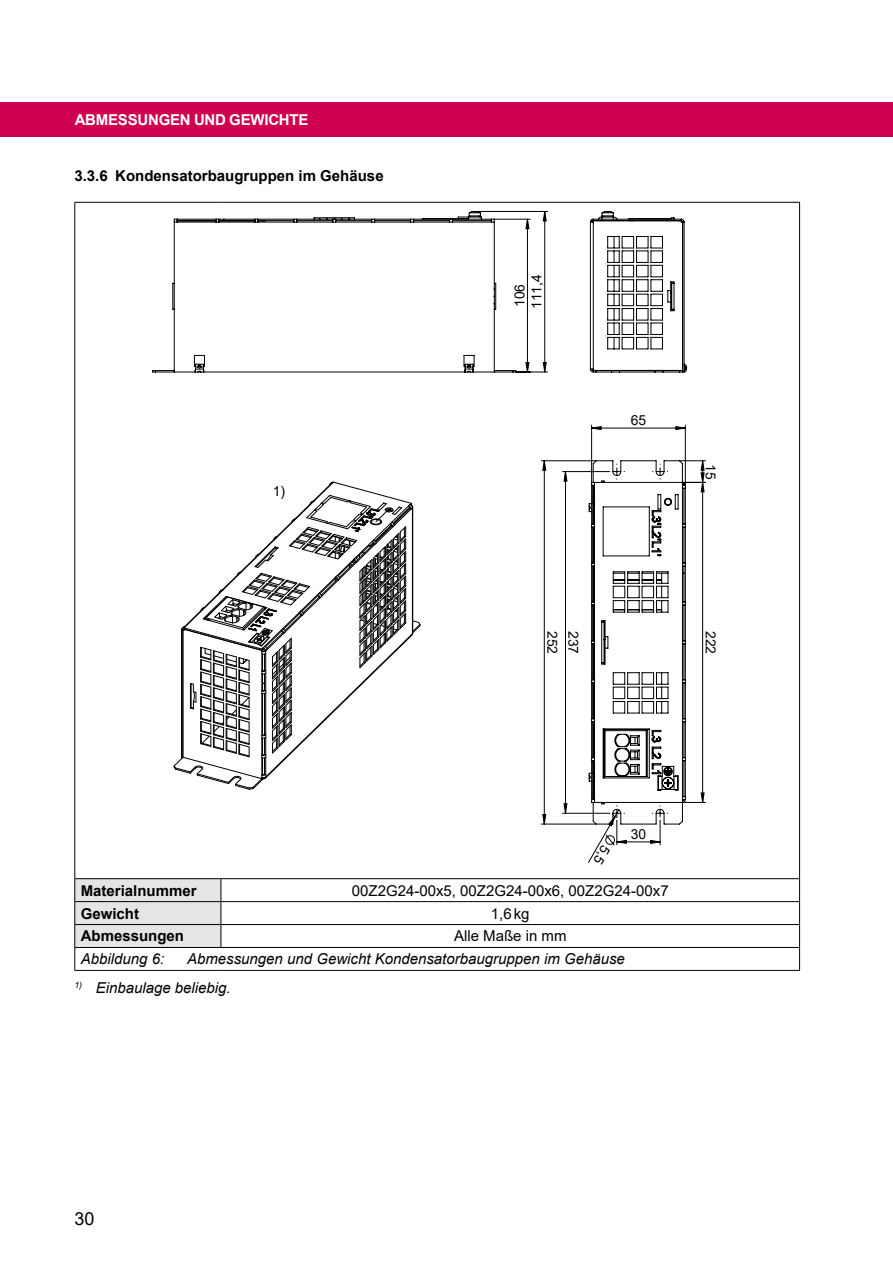
<style>
.page{position:relative;width:893px;height:1263px;background:#fff}
.page>*{position:absolute;margin:0;border:0;box-sizing:border-box;transform-origin:0 0}
.t1{font:18px "Arial";color:#000}
.t2{font:italic 15px "Arial";color:#000}
.t3{font:700 15px "Arial";color:#000}
.t4{font:15px "Arial";color:#000}
.t5{font:700 15px "Arial";letter-spacing:-.015em;color:#fff}
.t6{font:13.8px "Arial";color:#000}
</style>
<div class="page">
<div style="left:0;top:102px;width:893px;height:34px;background:#ce004f"></div>
<hr style="left:74px;top:202px;width:147px;height:1px;background:#000">
<hr style="left:74px;top:203px;width:1px;height:675px;background:#000">
<hr style="left:221px;top:202px;width:579px;height:1px;background:#000">
<hr style="left:799px;top:203px;width:1px;height:675px;background:#000">
<hr style="left:74px;top:878px;width:147px;height:1px;background:#000">
<hr style="left:221px;top:878px;width:579px;height:1px;background:#000">
<hr style="left:221px;top:901px;width:579px;height:1px;background:#000">
<hr style="left:221px;top:924px;width:579px;height:1px;background:#000">
<svg style="left:74px;top:879px;width:148px;height:91px"></svg>
<hr style="left:221px;top:947px;width:579px;height:1px;background:#000">
<svg style="left:799px;top:879px;width:1px;height:91px"></svg>
<hr style="left:74px;top:970px;width:147px;height:1px;background:#000">
<hr style="left:221px;top:970px;width:579px;height:1px;background:#000">
<hr style="left:476px;top:211px;width:72px;height:1px;background:#000">
<hr style="left:516px;top:372px;width:32px;height:1px;background:#000">
<svg style="left:516px;top:212px;width:31px;height:161px"></svg>
<svg style="left:152px;top:211px;width:364px;height:162px"></svg>
<hr style="left:541px;top:460px;width:55px;height:1px;background:#000">
<hr style="left:541px;top:824px;width:55px;height:1px;background:#000">
<hr style="left:685px;top:425px;width:1px;height:60px;background:#000">
<hr style="left:591px;top:425px;width:1px;height:57px;background:#000">
<svg style="left:543px;top:461px;width:45px;height:363px"></svg>
<svg style="left:174px;top:481px;width:247px;height:309px"></svg>
<svg style="left:590px;top:211px;width:97px;height:161px"></svg>
<svg style="left:588px;top:426px;width:117px;height:437px"></svg>
<p class="t5" style="left:75px;top:110px;width:22px">Abmessungen</p>
<p class="t5" style="left:194px;top:110px;width:12px">und</p>
<p class="t5" style="left:229px;top:110px;width:45px">Gewichte</p>
<p class="t3" style="left:74px;top:165px;width:311px">3.3.6 Kondensatorbaugruppen im Gehäuse</p>
<p class="t6" style="left:273px;top:482px;width:14px">1)</p>
<p class="t6" style="left:527px;top:309px;width:36px;rotate:-90deg">111,4</p>
<p class="t6" style="left:510px;top:307px;width:25px;rotate:-90deg">106</p>
<p class="t6" style="left:631px;top:411px;width:17px">65</p>
<p class="t6" style="left:720px;top:464px;width:17px;rotate:90deg">15</p>
<p class="t6" style="left:562px;top:631px;width:25px;rotate:90deg">252</p>
<p class="t6" style="left:583px;top:631px;width:25px;rotate:90deg">237</p>
<p class="t6" style="left:720px;top:631px;width:25px;rotate:90deg">222</p>
<p class="t6" style="left:631px;top:824px;width:17px">30</p>
<p class="t3" style="left:81px;top:880px;width:117px">Materialnummer</p>
<p class="t4" style="left:352px;top:880px;width:318px">00Z2G24-00x5, 00Z2G24-00x6, 00Z2G24-00x7</p>
<p class="t3" style="left:81px;top:903px;width:60px">Gewicht</p>
<p class="t4" style="left:491px;top:903px;width:40px">1,6kg</p>
<p class="t3" style="left:81px;top:926px;width:105px">Abmessungen</p>
<p class="t4" style="left:454px;top:926px;width:114px">Alle Maße in mm</p>
<p class="t2" style="left:81px;top:949px;width:85px">Abbildung 6:</p>
<p class="t2" style="left:187px;top:949px;width:439px">Abmessungen und Gewicht Kondensatorbaugruppen im Gehäuse</p>
<p class="t2" style="left:74px;top:978px;width:158px"><sup>1)</sup> Einbaulage beliebig.</p>
<p class="t1" style="left:74px;top:1206px;width:22px">30</p>
</div>
